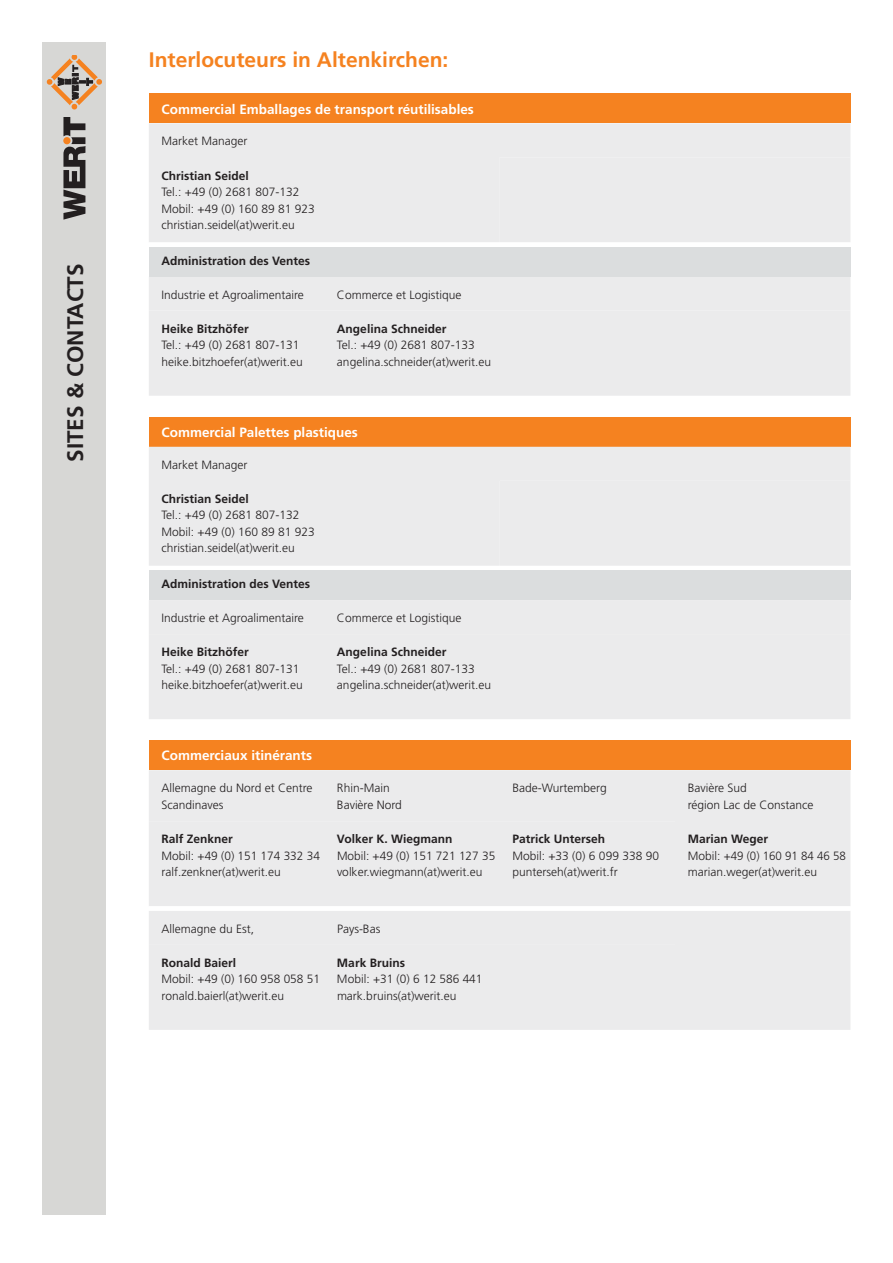
<style>
.page{position:relative;width:893px;height:1263px;background:#fff}
.page>*{position:absolute;margin:0;border:0;box-sizing:border-box;transform-origin:0 0}
.t1{font:700 22.5px "Frutiger CE";color:#231f20}
.t2{font:700 21px "Frutiger CE";color:#f58220}
.t3{font:700 13.5px "Frutiger CE";color:#fff}
.t4{font:300 12px/16.5px "Frutiger CE";color:#231f20}
.t5{font:700 12px "Frutiger CE";color:#231f20}
</style>
<div class="page">
<div style="left:149px;top:417px;width:701px;height:30px;background:#f58220"></div>
<div style="left:149px;top:447px;width:701px;height:34px;background:#ebebec"></div>
<div style="left:149px;top:481px;width:701px;height:238px;background:#ebebec"></div>
<svg style="left:149px;top:566px;width:701px;height:4px"></svg>
<div style="left:149px;top:570px;width:701px;height:30px;background:#dbddde"></div>
<div style="left:149px;top:740px;width:701px;height:30px;background:#f58220"></div>
<div style="left:149px;top:770px;width:701px;height:260px;background:#ebebec"></div>
<div style="left:149px;top:821px;width:526px;height:209px;background:#ebebec"></div>
<svg style="left:149px;top:906px;width:701px;height:5px"></svg>
<div style="left:149px;top:94px;width:701px;height:29px;background:#f58220"></div>
<div style="left:149px;top:123px;width:701px;height:34px;background:#ebebec"></div>
<div style="left:149px;top:157px;width:701px;height:239px;background:#ebebec"></div>
<svg style="left:149px;top:242px;width:701px;height:5px"></svg>
<div style="left:149px;top:247px;width:701px;height:30px;background:#dbddde"></div>
<div style="left:43px;top:43px;width:63px;height:1171px;background:#d7d7d5"></div>
<svg style="left:63px;top:117px;width:22px;height:103px"></svg>
<div style="left:63px;top:137px;width:8px;height:7px;background:#f58220;border-radius:50%"></div>
<svg style="left:47px;top:56px;width:55px;height:54px"></svg>
<h1 class="t1" style="left:62px;top:462px;width:200px;rotate:-90deg">SITES &amp; CONTACTS</h1>
<h2 class="t2" style="left:149px;top:47px;width:301px">Interlocuteurs in Altenkirchen:</h2>
<p class="t3" style="left:162px;top:101px;width:314px">Commercial Emballages de transport réutilisables</p>
<p class="t4" style="left:162px;top:133px;width:88px">Market Manager</p>
<p class="t5" style="left:162px;top:168px;width:89px">Christian Seidel</p>
<p class="t4" style="left:162px;top:183px;width:155px">Tel.: +49 (0) 2681 807-132<br>Mobil: +49 (0) 160 89 81 923 christian.seidel(at)werit.eu</p>
<p class="t5" style="left:162px;top:253px;width:150px">Administration des Ventes</p>
<p class="t4" style="left:162px;top:286px;width:144px">Industrie et Agroalimentaire</p>
<p class="t4" style="left:337px;top:286px;width:126px">Commerce et Logistique</p>
<p class="t5" style="left:162px;top:321px;width:89px">Heike Bitzhöfer</p>
<p class="t4" style="left:162px;top:337px;width:143px">Tel.: +49 (0) 2681 807-131 heike.bitzhoefer(at)werit.eu</p>
<p class="t5" style="left:337px;top:321px;width:111px">Angelina Schneider</p>
<p class="t4" style="left:337px;top:337px;width:156px">Tel.: +49 (0) 2681 807-133 angelina.schneider(at)werit.eu</p>
<p class="t3" style="left:162px;top:424px;width:198px">Commercial Palettes plastiques</p>
<p class="t4" style="left:162px;top:456px;width:88px">Market Manager</p>
<p class="t5" style="left:162px;top:492px;width:89px">Christian Seidel</p>
<p class="t4" style="left:162px;top:507px;width:155px">Tel.: +49 (0) 2681 807-132<br>Mobil: +49 (0) 160 89 81 923 christian.seidel(at)werit.eu</p>
<p class="t5" style="left:162px;top:577px;width:150px">Administration des Ventes</p>
<p class="t4" style="left:162px;top:610px;width:144px">Industrie et Agroalimentaire</p>
<p class="t4" style="left:337px;top:610px;width:126px">Commerce et Logistique</p>
<p class="t5" style="left:162px;top:645px;width:89px">Heike Bitzhöfer</p>
<p class="t4" style="left:162px;top:660px;width:143px">Tel.: +49 (0) 2681 807-131 heike.bitzhoefer(at)werit.eu</p>
<p class="t5" style="left:337px;top:645px;width:111px">Angelina Schneider</p>
<p class="t4" style="left:337px;top:660px;width:156px">Tel.: +49 (0) 2681 807-133 angelina.schneider(at)werit.eu</p>
<p class="t3" style="left:162px;top:748px;width:152px">Commerciaux itinérants</p>
<p class="t4" style="left:162px;top:780px;width:152px">Allemagne du Nord et Centre<br>Scandinaves</p>
<p class="t4" style="left:337px;top:780px;width:66px">Rhin-Main<br>Bavière Nord</p>
<p class="t4" style="left:512px;top:780px;width:96px">Bade-Wurtemberg</p>
<p class="t4" style="left:688px;top:780px;width:127px">Bavière Sud<br>région Lac de Constance</p>
<p class="t5" style="left:162px;top:832px;width:73px">Ralf Zenkner</p>
<p class="t4" style="left:162px;top:847px;width:160px">Mobil: +49 (0) 151 174 332 34 ralf.zenkner(at)werit.eu</p>
<p class="t5" style="left:337px;top:832px;width:117px">Volker K. Wiegmann</p>
<p class="t4" style="left:337px;top:847px;width:160px">Mobil: +49 (0) 151 721 127 35 volker.wiegmann(at)werit.eu</p>
<p class="t5" style="left:512px;top:832px;width:94px">Patrick Unterseh</p>
<p class="t4" style="left:512px;top:847px;width:148px">Mobil: +33 (0) 6 099 338 90 punterseh(at)werit.fr</p>
<p class="t5" style="left:688px;top:832px;width:82px">Marian Weger</p>
<p class="t4" style="left:688px;top:847px;width:160px">Mobil: +49 (0) 160 91 84 46 58 marian.weger(at)werit.eu</p>
<p class="t4" style="left:162px;top:920px;width:94px">Allemagne du Est,</p>
<p class="t4" style="left:337px;top:920px;width:45px">Pays-Bas</p>
<p class="t5" style="left:162px;top:955px;width:76px">Ronald Baierl</p>
<p class="t4" style="left:162px;top:971px;width:160px">Mobil: +49 (0) 160 958 058 51 ronald.baierl(at)werit.eu</p>
<p class="t5" style="left:337px;top:955px;width:70px">Mark Bruins</p>
<p class="t4" style="left:337px;top:971px;width:147px">Mobil: +31 (0) 6 12 586 441 mark.bruins(at)werit.eu</p>
</div>
